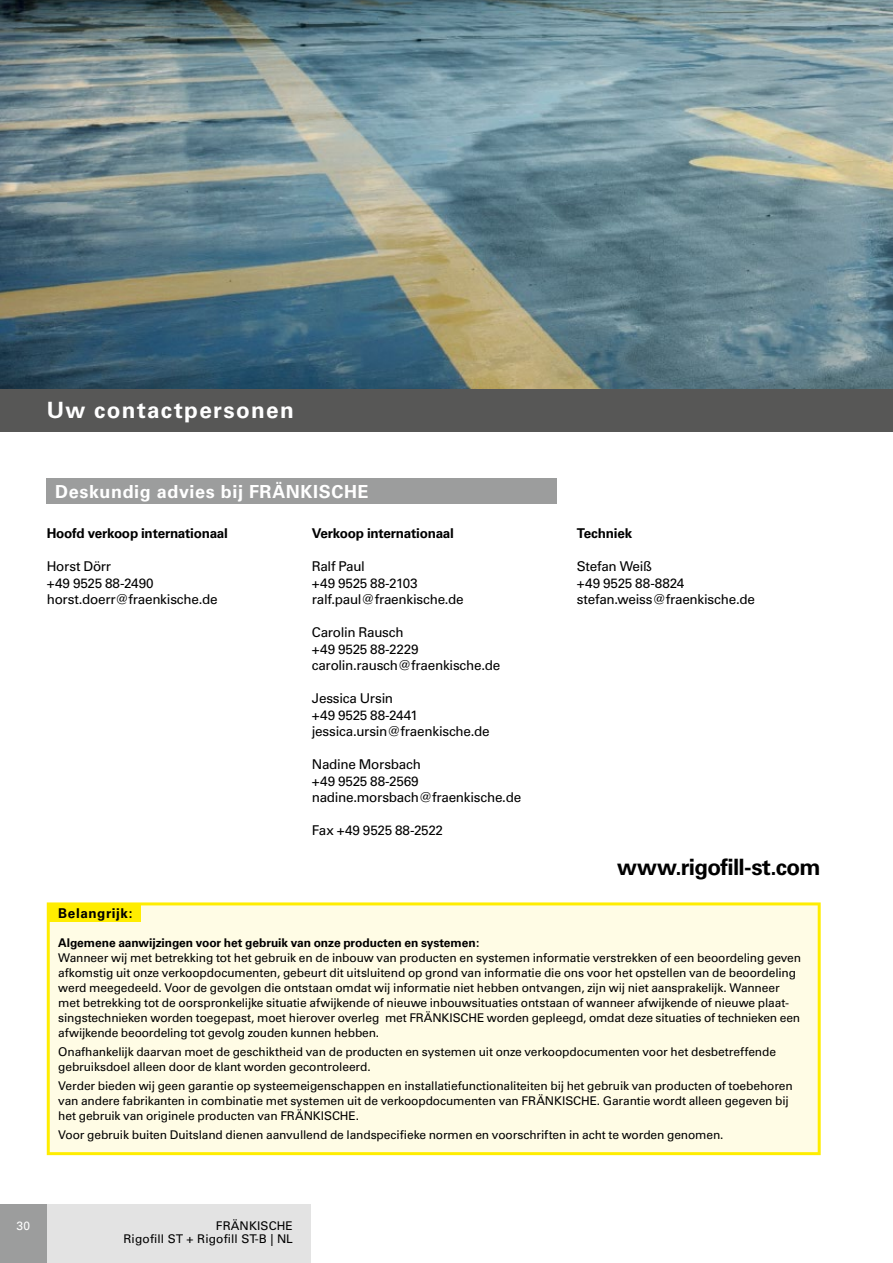
<style>
.page{position:relative;width:893px;height:1263px;background:#fff}
.page>*{position:absolute;margin:0;border:0;box-sizing:border-box;transform-origin:0 0}
.t1{font:700 22.5px "Univers";letter-spacing:-.03em;color:#000}
.t2{font:700 22.5px "Univers";letter-spacing:.06em;color:#fff}
.t3{font:700 18px "Univers CE";letter-spacing:.035em;color:#fff}
.t4{font:13.5px/16.5px "Univers";letter-spacing:-.02em;color:#000}
.t5{font:700 13.5px "Univers";letter-spacing:-.02em;color:#000}
.t6{font:700 13.5px "Univers";letter-spacing:.045em;color:#000}
.t7{font:12px/15px "Univers";letter-spacing:-.01em;color:#000}
.t8{font:700 12px "Univers";letter-spacing:-.01em;color:#000}
.t9{font:12px/13.5px "Univers";letter-spacing:.01em;color:#000;text-align:right}
.t10{font:12px "Univers";color:#fff}
</style>
<div class="page">
<img style="left:0;top:0;width:893px;height:389px">
<div style="left:0;top:389px;width:893px;height:43px;background:#575756"></div>
<div style="left:47px;top:478px;width:510px;height:26px;background:#9c9d9d"></div>
<div style="left:47px;top:902px;width:774px;height:253px;background:#fffce5"></div>
<div style="left:0;top:1204px;width:310px;height:59px;background:#e3e3e3"></div>
<div style="left:0;top:1204px;width:47px;height:59px;background:#9c9d9d"></div>
<h1 class="t2" style="left:47px;top:397px;width:249px">Uw contactpersonen</h1>
<h2 class="t3" style="left:55px;top:481px;width:315px">Deskundig advies bij FRÄNKISCHE</h2>
<p class="t5" style="left:47px;top:525px;width:183px">Hoofd verkoop internationaal</p>
<p class="t4" style="left:47px;top:558px;width:172px">Horst Dörr<br>+49 9525 88-2490 horst.doerr@fraenkische.de</p>
<p class="t5" style="left:312px;top:525px;width:144px">Verkoop internationaal</p>
<p class="t4" style="left:312px;top:558px;width:153px">Ralf Paul<br>+49 9525 88-2103 ralf.paul@fraenkische.de</p>
<p class="t4" style="left:312px;top:624px;width:190px">Carolin Rausch<br>+49 9525 88-2229 carolin.rausch@fraenkische.de</p>
<p class="t4" style="left:312px;top:690px;width:179px">Jessica Ursin<br>+49 9525 88-2441 jessica.ursin@fraenkische.de</p>
<p class="t4" style="left:312px;top:756px;width:211px">Nadine Morsbach<br>+49 9525 88-2569 nadine.morsbach@fraenkische.de</p>
<p class="t4" style="left:312px;top:822px;width:133px">Fax +49 9525 88-2522</p>
<p class="t5" style="left:577px;top:525px;width:57px">Techniek</p>
<p class="t4" style="left:577px;top:558px;width:179px">Stefan Weiß<br>+49 9525 88-8824 stefan.weiss@fraenkische.de</p>
<h1 class="t1" style="left:617px;top:854px;width:205px">www.rigofill-st.com</h1>
<p class="t6" style="left:58px;top:905px;width:76px">Belangrijk:</p>
<p class="t8" style="left:58px;top:935px;width:423px">Algemene aanwijzingen voor het gebruik van onze producten en systemen:</p>
<p class="t7" style="left:58px;top:950px;width:744px">Wanneer wij met betrekking tot het gebruik en de inbouw van producten en systemen informatie verstrekken of een beoordeling geven afkomstig uit onze verkoopdocumenten, gebeurt dit uitsluitend op grond van informatie die ons voor het opstellen van de beoordeling werd meegedeeld. Voor de gevolgen die ontstaan omdat wij informatie niet hebben ontvangen, zijn wij niet aansprakelijk. Wanneer met betrekking tot de oorspronkelijke situatie afwijkende of nieuwe inbouwsituaties ontstaan of wanneer afwijkende of nieuwe plaat&shy;singstechnieken worden toegepast, moet hierover overleg met FRÄNKISCHE worden gepleegd, omdat deze situaties of technieken een afwijkende beoordeling tot gevolg zouden kunnen hebben.</p>
<p class="t7" style="left:58px;top:1044px;width:719px">Onafhankelijk daarvan moet de geschiktheid van de producten en systemen uit onze verkoopdocumenten voor het desbetreffende gebruiksdoel alleen door de klant worden gecontroleerd.</p>
<p class="t7" style="left:58px;top:1078px;width:736px">Verder bieden wij geen garantie op systeemeigenschappen en installatiefunctionaliteiten bij het gebruik van producten of toebehoren van andere fabrikanten in combinatie met systemen uit de verkoopdocumenten van FRÄNKISCHE. Garantie wordt alleen gegeven bij het gebruik van originele producten van FRÄNKISCHE.</p>
<p class="t7" style="left:58px;top:1128px;width:667px">Voor gebruik buiten Duitsland dienen aanvullend de landspecifieke normen en voorschriften in acht te worden genomen.</p>
<p class="t10" style="left:16px;top:1218px;width:15px">30</p>
<p class="t9" style="left:124px;top:1219px;width:171px">FRÄNKISCHE<br>Rigofill ST + Rigofill ST-B | NL</p>
</div>
